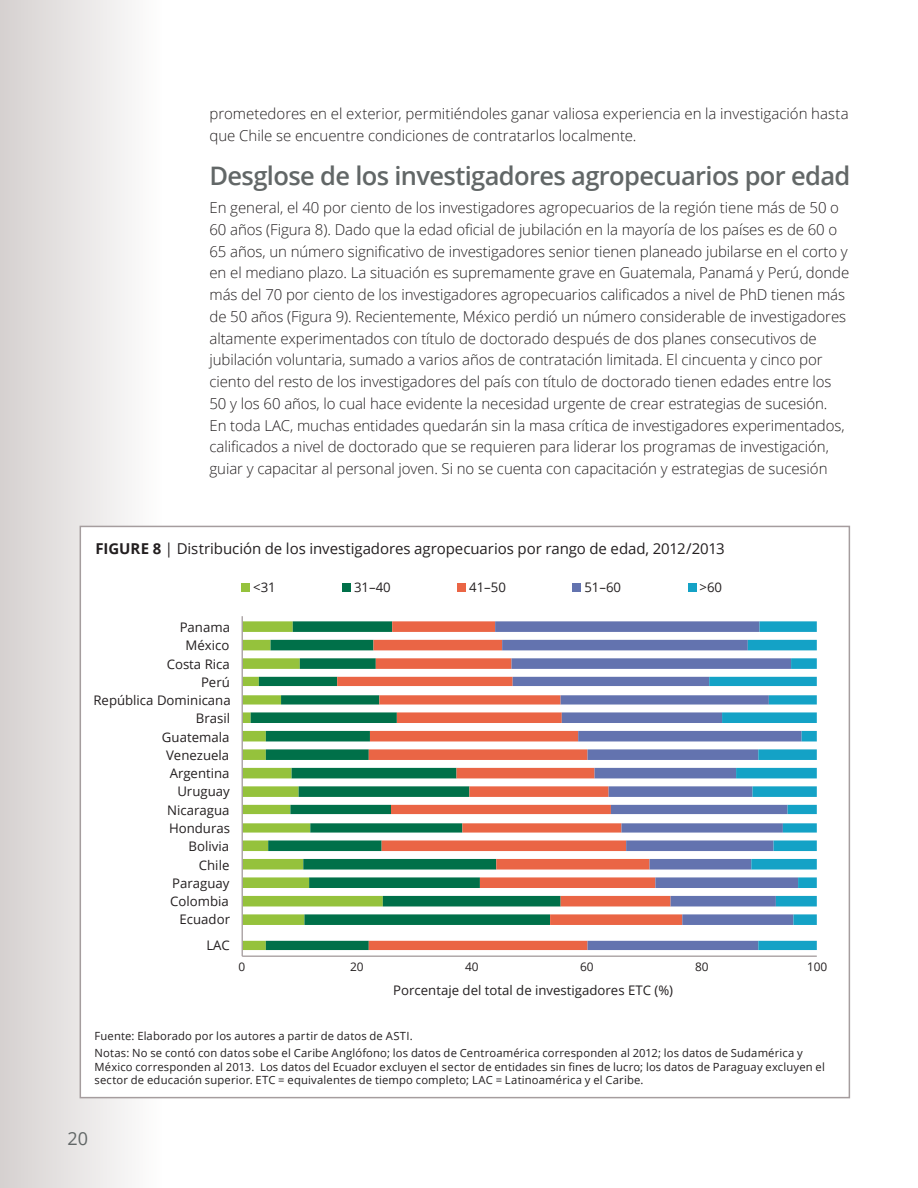
<style>
.page{position:relative;width:918px;height:1188px;background:#fff}
.page>*{position:absolute;margin:0;border:0;box-sizing:border-box;transform-origin:0 0}
.t1{font:600 25.5px "Open Sans";letter-spacing:-.025em;color:#626767}
.t2{font:18px "Open Sans";color:#626767}
.t3{font:300 15px/21.8px "Open Sans";letter-spacing:-.005em;color:#231f20}
.t4{font:15px "Open Sans";letter-spacing:-.005em;color:#231f20}
.t5{font:13.2px/18.3px "Open Sans";color:#231f20;text-align:right}
.t6{font:11.85px "Open Sans";color:#231f20}
.t7{font:11.25px/17px "Open Sans";letter-spacing:.015em;color:#231f20}
.s1{font-weight:700}
</style>
<div class="page">
<div style="left:0;top:0;width:162px;height:1188px;background:linear-gradient(to right,#d6d1d0,#fefdfd)"></div>
<div style="left:80px;top:526px;width:770px;height:572px;background:#fff;border:2px solid #a59d9e"></div>
<svg style="left:243px;top:621px;width:8px;height:329px;fill:#95c23c"></svg>
<svg style="left:251px;top:621px;width:86px;height:329px"></svg>
<svg style="left:337px;top:621px;width:158px;height:329px"></svg>
<svg style="left:495px;top:621px;width:214px;height:329px"></svg>
<svg style="left:709px;top:621px;width:108px;height:329px"></svg>
<hr style="left:242px;top:616px;width:1px;height:340px;background:#a59d9e">
<div style="left:242px;top:584px;width:8px;height:8px;background:#95c23c"></div>
<div style="left:343px;top:584px;width:8px;height:8px;background:#007049"></div>
<div style="left:458px;top:584px;width:8px;height:8px;background:#ea6545"></div>
<div style="left:573px;top:584px;width:8px;height:8px;background:#6373af"></div>
<div style="left:688px;top:584px;width:8px;height:8px;background:#14a2c6"></div>
<hr style="left:242px;top:956px;width:575px;height:1px;background:#a59d9e">
<p class="t3" style="left:210px;top:103px;width:641px">prometedores en el exterior, permitiéndoles ganar valiosa experiencia en la investigación hasta que Chile se encuentre condiciones de contratarlos localmente.</p>
<h1 class="t1" style="left:210px;top:158px;width:642px">Desglose de los investigadores agropecuarios por edad</h1>
<p class="t3" style="left:210px;top:197px;width:641px">En general, el 40 por ciento de los investigadores agropecuarios de la región tiene más de 50 o 60 años (Figura 8). Dado que la edad oficial de jubilación en la mayoría de los países es de 60 o 65 años, un número significativo de investigadores senior tienen planeado jubilarse en el corto y en el mediano plazo. La situación es supremamente grave en Guatemala, Panamá y Perú, donde más del 70 por ciento de los investigadores agropecuarios calificados a nivel de PhD tienen más de 50 años (Figura 9). Recientemente, México perdió un número considerable de investigadores altamente experimentados con título de doctorado después de dos planes consecutivos de jubilación voluntaria, sumado a varios años de contratación limitada. El cincuenta y cinco por ciento del resto de los investigadores del país con título de doctorado tienen edades entre los 50 y los 60 años, lo cual hace evidente la necesidad urgente de crear estrategias de sucesión.<br>En toda LAC, muchas entidades quedarán sin la masa crítica de investigadores experimentados, calificados a nivel de doctorado que se requieren para liderar los programas de investigación, guiar y capacitar al personal joven. Si no se cuenta con capacitación y estrategias de sucesión</p>
<p class="t4" style="left:95px;top:539px;width:631px"><span class="s1">FIGURE 8</span> | Distribución de los investigadores agropecuarios por rango de edad, 2012/2013</p>
<p class="t5" style="left:253px;top:578px;width:24px">&lt;31</p>
<p class="t5" style="left:354px;top:578px;width:38px">31–40</p>
<p class="t5" style="left:469px;top:578px;width:38px">41–50</p>
<p class="t5" style="left:584px;top:578px;width:38px">51–60</p>
<p class="t5" style="left:700px;top:578px;width:24px">&gt;60</p>
<p class="t5" style="left:93px;top:618px;width:139px">Panama<br>México<br>Costa Rica<br>Perú<br>República Dominicana<br>Brasil<br>Guatemala<br>Venezuela<br>Argentina<br>Uruguay<br>Nicaragua<br>Honduras<br>Bolivia<br>Chile<br>Paraguay<br>Colombia<br>Ecuador</p>
<p class="t5" style="left:206px;top:936px;width:25px">LAC</p>
<p class="t6" style="left:238px;top:958px;width:8px">0</p>
<p class="t6" style="left:350px;top:958px;width:15px">20</p>
<p class="t6" style="left:465px;top:958px;width:15px">40</p>
<p class="t6" style="left:580px;top:958px;width:15px">60</p>
<p class="t6" style="left:695px;top:958px;width:15px">80</p>
<p class="t6" style="left:807px;top:958px;width:22px">100</p>
<p class="t5" style="left:393px;top:981px;width:281px">Porcentaje del total de investigadores ETC (%)</p>
<p class="t7" style="left:95px;top:1027px;width:710px">Fuente: Elaborado por los autores a partir de datos de ASTI.<br>Notas: No se contó con datos sobe el Caribe Anglófono; los datos de Centroamérica corresponden al 2012; los datos de Sudamérica y</p>
<p class="t7" style="left:95px;top:1060px;width:732px;line-height:13.5px">México corresponden al 2013. Los datos del Ecuador excluyen el sector de entidades sin fines de lucro; los datos de Paraguay excluyen el sector de educación superior. ETC = equivalentes de tiempo completo; LAC = Latinoamérica y el Caribe.</p>
<p class="t2" style="left:68px;top:1126px;width:22px">20</p>
</div>
